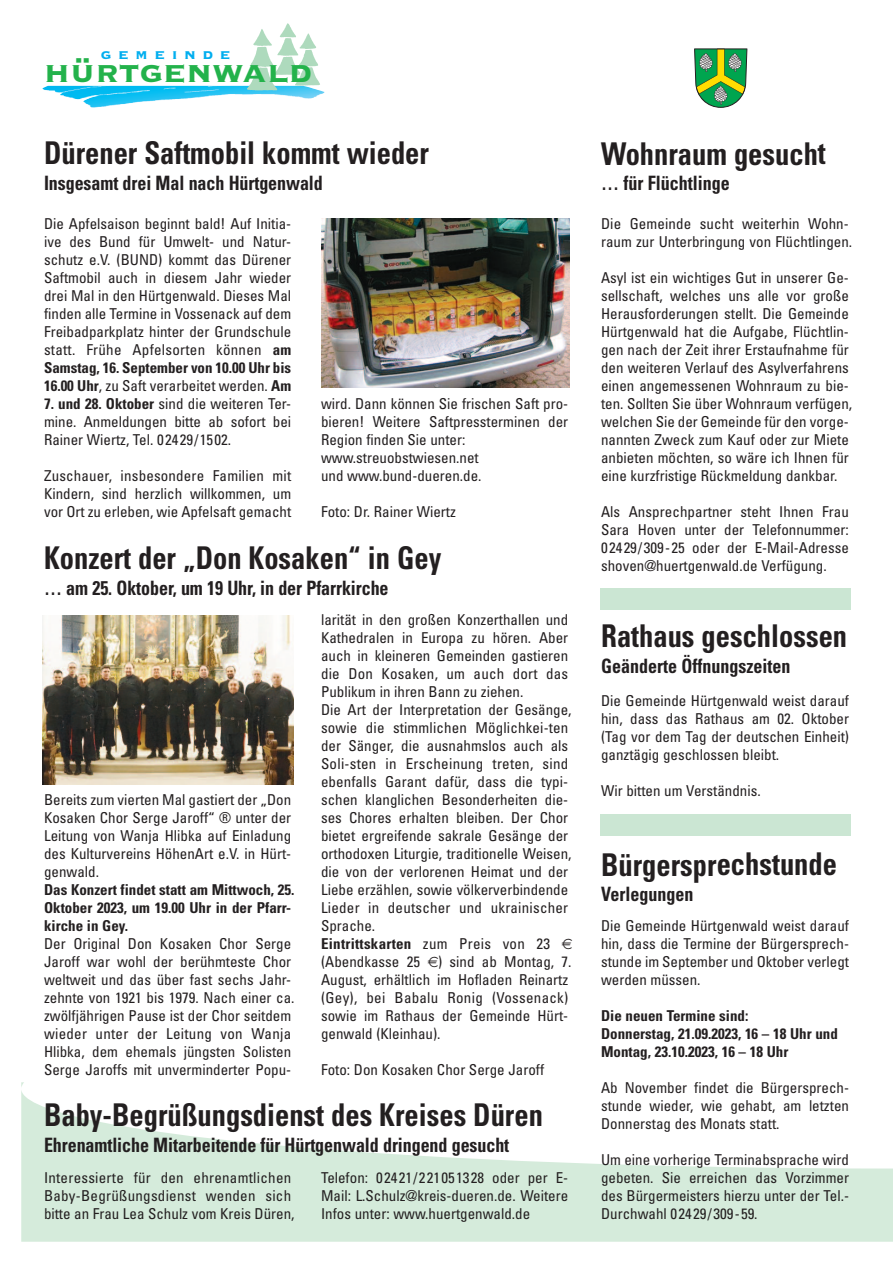
<style>
.page{position:relative;width:893px;height:1263px;background:#fff}
.page>*{position:absolute;margin:0;border:0;box-sizing:border-box;transform-origin:0 0}
.t1{font:38.4px "Copperplate Thirty Three BC";color:#23b24b}
.t2{font:700 condensed 31.35px "Univers";color:#231f20;scale:.91 1}
.t3{font:700 condensed 19.8px "Univers";letter-spacing:-.005em;color:#231f20;scale:.91 1}
.t4{font:17.7px "Copperplate Thirty Three BC";letter-spacing:.365em;color:#00aeef}
.t5{font:condensed 15px/18px "Univers";color:#231f20;text-align:justify}
.t6{font:700 condensed 15px/18px "Univers";color:#231f20}
.t7{font:condensed 15px/18px "Univers";letter-spacing:.02em;color:#231f20}
.s1{font-weight:700}
</style>
<div class="page">
<svg style="left:21px;top:1082px;width:872px;height:160px;fill:#d5ebdb"></svg>
<img style="left:42px;top:86px;width:283px;height:22px">
<img style="left:246px;top:23px;width:74px;height:68px">
<svg style="left:694px;top:48px;width:53px;height:60px;background:#63ab5e"></svg>
<div style="left:600px;top:588px;width:250px;height:21px;background:#cbe6d3"></div>
<div style="left:600px;top:814px;width:250px;height:21px;background:#cbe6d3"></div>
<img style="left:322px;top:218px;width:248px;height:170px">
<img style="left:43px;top:616px;width:251px;height:168px">
<p class="t4" style="left:101px;top:42px;width:131px">gemeinde</p>
<h1 class="t1" style="left:44px;top:46px;width:270px">hürtgenwald</h1>
<h2 class="t2" style="left:44px;top:142px;width:425px">Dürener Saftmobil kommt wieder</h2>
<h3 class="t3" style="left:44px;top:176px;width:308px">Insgesamt drei Mal nach Hürtgenwald</h3>
<p class="t5" style="left:44px;top:216px;width:249px">Die Apfelsaison beginnt bald! Auf Initia&shy;ive des Bund für Umwelt- und Natur&shy;schutz e.V. (BUND) kommt das Dürener Saftmobil auch in diesem Jahr wieder drei Mal in den Hürtgenwald. Dieses Mal finden alle Termine in Vossenack auf dem Freibadparkplatz hinter der Grundschule statt. Frühe Apfelsorten können <span class="s1">am Samstag, 16. September von 10.00 Uhr bis 16.00 Uhr</span>, zu Saft verarbeitet werden. <span class="s1">Am</span></p>
<p class="t5" style="left:44px;top:396px;width:249px"><span class="s1">7. und 28. Oktober</span> sind die weiteren Ter&shy;mine. Anmeldungen bitte ab sofort bei Rainer Wiertz, Tel. 02429/1502.</p>
<p class="t5" style="left:44px;top:468px;width:249px">Zuschauer, insbesondere Familien mit Kindern, sind herzlich willkommen, um vor Ort zu erleben, wie Apfelsaft gemacht</p>
<p class="t5" style="left:321px;top:396px;width:249px;text-align:left">wird. Dann können Sie frischen Saft pro&shy;bieren! Weitere Saftpressterminen der<br>Region finden Sie unter: www.streuobstwiesen.net<br>und www.bund-dueren.de.</p>
<p class="t5" style="left:321px;top:504px;width:136px">Foto: Dr. Rainer Wiertz</p>
<h2 class="t2" style="left:44px;top:547px;width:438px">Konzert der „Don Kosaken“ in Gey</h2>
<h3 class="t3" style="left:44px;top:581px;width:380px">… am 25. Oktober, um 19 Uhr, in der Pfarrkirche</h3>
<p class="t5" style="left:44px;top:792px;width:249px">Bereits zum vierten Mal gastiert der „Don Kosaken Chor Serge Jaroff“ ® unter der Leitung von Wanja Hlibka auf Einladung des Kulturvereins HöhenArt e.V. in Hürt&shy;genwald.</p>
<p class="t6" style="left:44px;top:882px;width:252px">Das Konzert findet statt am Mittwoch, 25.<br>Oktober 2023, um 19.00 Uhr in der Pfarr&shy;kirche in Gey.</p>
<p class="t5" style="left:44px;top:936px;width:252px;text-align:left">Der Original Don Kosaken Chor Serge Jaroff war wohl der berühmteste Chor weltweit und das über fast sechs Jahr&shy;zehnte von 1921 bis 1979. Nach einer ca. zwölfjährigen Pause ist der Chor seitdem wieder unter der Leitung von Wanja Hlibka, dem ehemals jüngsten Solisten Serge Jaroffs mit unverminderter Popu-</p>
<p class="t5" style="left:321px;top:612px;width:252px;text-align:left">larität in den großen Konzerthallen und Kathedralen in Europa zu hören. Aber auch in kleineren Gemeinden gastieren die Don Kosaken, um auch dort das Publikum in ihren Bann zu ziehen.<br>Die Art der Interpretation der Gesänge, sowie die stimmlichen Möglichkei-ten der Sänger, die ausnahmslos auch als Soli-sten in Erscheinung treten, sind ebenfalls Garant dafür, dass die typi&shy;schen klanglichen Besonderheiten die&shy;ses Chores erhalten bleiben. Der Chor bietet ergreifende sakrale Gesänge der orthodoxen Liturgie, traditionelle Weisen, die von der verlorenen Heimat und der Liebe erzählen, sowie völkerverbindende Lieder in deutscher und ukrainischer Sprache.<br><span class="s1">Eintrittskarten</span> zum Preis von 23 (Abendkasse 25 ) sind ab Montag, 7.<br>August, erhältlich im Hofladen Reinartz (Gey), bei Babalu Ronig (Vossenack) sowie im Rathaus der Gemeinde Hürt&shy;genwald (Kleinhau).</p>
<p class="t5" style="left:321px;top:1062px;width:225px">Foto: Don Kosaken Chor Serge Jaroff</p>
<h2 class="t2" style="left:44px;top:1104px;width:550px">Baby-Begrüßungsdienst des Kreises Düren</h2>
<h3 class="t3" style="left:44px;top:1138px;width:513px">Ehrenamtliche Mitarbeitende für Hürtgenwald dringend gesucht</h3>
<p class="t7" style="left:44px;top:1170px;width:252px">Interessierte für den ehrenamtlichen<br>Baby-Begrüßungsdienst wenden sich bitte an Frau Lea Schulz vom Kreis Düren,</p>
<p class="t5" style="left:321px;top:1170px;width:249px">Telefon: 02421/221051328 oder per E-Mail: L.Schulz@kreis-dueren.de. Weitere Infos unter: www.huertgenwald.de</p>
<h2 class="t2" style="left:601px;top:142px;width:248px">Wohnraum gesucht</h2>
<h3 class="t3" style="left:601px;top:176px;width:143px">… für Flüchtlinge</h3>
<p class="t5" style="left:601px;top:216px;width:253px">Die Gemeinde sucht weiterhin Wohn&shy;raum zur Unterbringung von Flüchtlingen.</p>
<p class="t5" style="left:601px;top:270px;width:253px;text-align:left">Asyl ist ein wichtiges Gut in unserer Ge&shy;sellschaft, welches uns alle vor große Herausforderungen stellt. Die Gemeinde Hürtgenwald hat die Aufgabe, Flüchtlin&shy;gen nach der Zeit ihrer Erstaufnahme für den weiteren Verlauf des Asylverfahrens einen angemessenen Wohnraum zu bie&shy;ten. Sollten Sie über Wohnraum verfügen, welchen Sie der Gemeinde für den vorge&shy;nannten Zweck zum Kauf oder zur Miete anbieten möchten, so wäre ich Ihnen für eine kurzfristige Rückmeldung dankbar.</p>
<p class="t5" style="left:601px;top:504px;width:249px">Als Ansprechpartner steht Ihnen Frau Sara Hoven unter der Telefonnummer:<br>02429/309-25 oder der E-Mail-Adresse shoven@huertgenwald.de Verfügung.</p>
<h2 class="t2" style="left:601px;top:624px;width:272px">Rathaus geschlossen</h2>
<h3 class="t3" style="left:601px;top:658px;width:210px">Geänderte Öffnungszeiten</h3>
<p class="t5" style="left:601px;top:693px;width:249px">Die Gemeinde Hürtgenwald weist darauf hin, dass das Rathaus am 02. Oktober (Tag vor dem Tag der deutschen Einheit) ganztägig geschlossen bleibt.</p>
<p class="t5" style="left:601px;top:783px;width:161px">Wir bitten um Verständnis.</p>
<h2 class="t2" style="left:601px;top:853px;width:261px">Bürgersprechstunde</h2>
<h3 class="t3" style="left:601px;top:887px;width:103px">Verlegungen</h3>
<p class="t5" style="left:601px;top:918px;width:249px">Die Gemeinde Hürtgenwald weist darauf hin, dass die Termine der Bürgersprech&shy;stunde im September und Oktober verlegt werden müssen.</p>
<p class="t6" style="left:601px;top:1008px;width:238px">Die neuen Termine sind:<br>Donnerstag, 21.09.2023, 16 – 18 Uhr und<br>Montag, 23.10.2023, 16 – 18 Uhr</p>
<p class="t5" style="left:601px;top:1080px;width:249px">Ab November findet die Bürgersprech&shy;stunde wieder, wie gehabt, am letzten Donnerstag des Monats statt.</p>
<p class="t5" style="left:601px;top:1152px;width:249px">Um eine vorherige Terminabsprache wird gebeten. Sie erreichen das Vorzimmer des Bürgermeisters hierzu unter der Tel.- Durchwahl 02429/309-59.</p>
</div>
